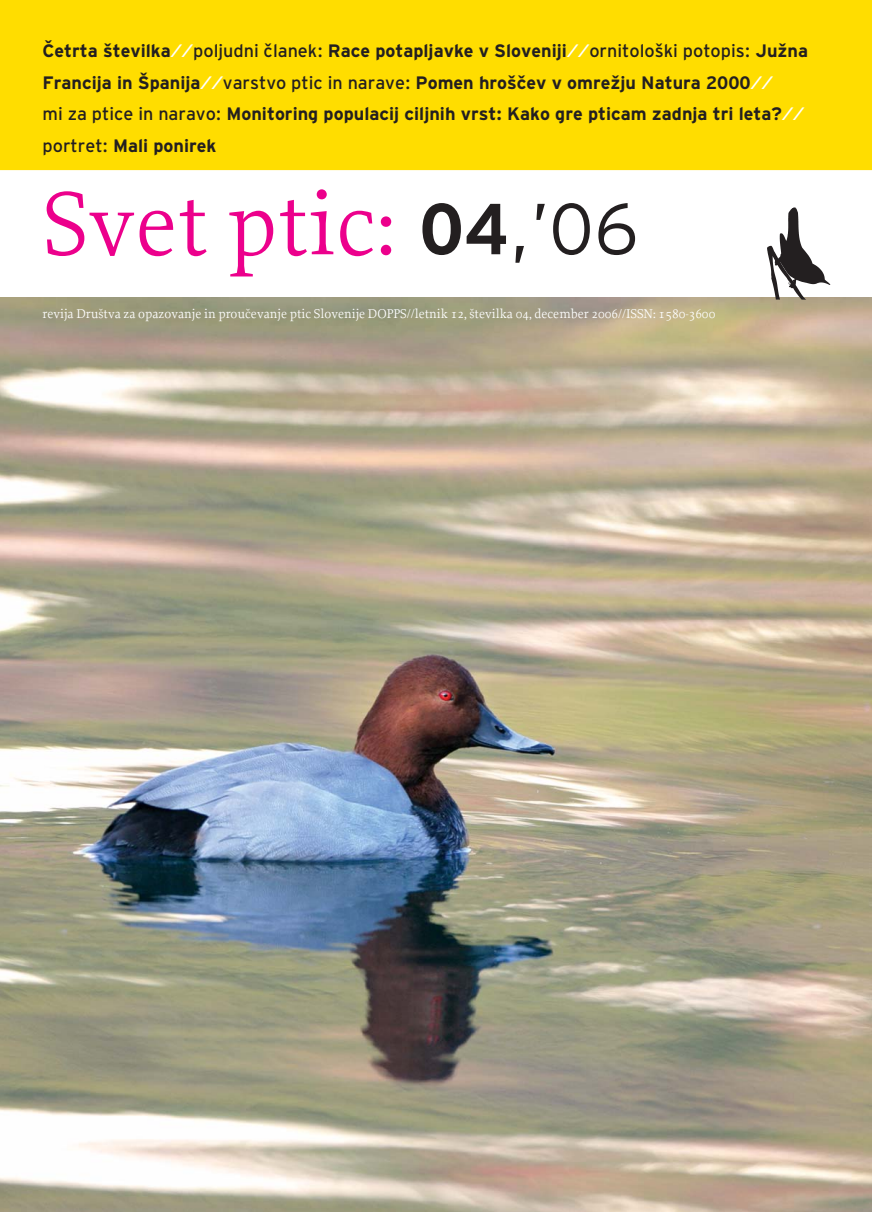
<style>
.page{position:relative;width:872px;height:1212px;background:#fff}
.page>*{position:absolute;margin:0;border:0;box-sizing:border-box;transform-origin:0 0}
.t1{font:93px "Proforma";color:#ec008c}
.t2{font:700 18px/31.5px "Interstate Bold Mono CE";color:#231f20}
.t3{font:13.35px "Proforma";color:#fff}
.s1{font-family:"Interstate Regular Mono CE";font-weight:500;color:#fff}
.s2{font-family:"Interstate Regular Mono CE";font-weight:500}
.s3{font-family:"Interstate Bold Mono CE";font-weight:700;font-size:72px;color:#231f20}
.s4{font-family:"Interstate Light Mono CE";font-weight:300;font-size:72px;color:#231f20}
</style>
<div class="page">
<img style="left:0;top:298px;width:872px;height:914px">
<svg style="left:767px;top:207px;width:63px;height:93px"></svg>
<div style="left:0;top:0;width:872px;height:170px;background:#fd0"></div>
<p class="t2" style="left:43px;top:36px;width:767px">Četrta številka<span class="s1">//</span><span class="s2">poljudni članek:</span> Race potapljavke v Sloveniji<span class="s1">//</span><span class="s2">ornitološki potopis:</span> Južna Francija in Španija<span class="s1">//</span><span class="s2">varstvo ptic in narave:</span> Pomen hroščev v omrežju Natura 2000<span class="s1">//<br></span><span class="s2">mi za ptice in naravo:</span> Monitoring populacij ciljnih vrst: Kako gre pticam zadnja tri leta?<span class="s1">// </span><span class="s2">portret:</span> Mali ponirek</p>
<h1 class="t1" style="left:43px;top:188px;width:597px">Svet ptic: <span class="s3">04</span><span class="s4">,’06</span></h1>
<p class="t3" style="left:43px;top:308px;width:674px">revija Društva za opazovanje in proučevanje ptic Slovenije DOPPS//letnik 12, številka 04, december 2006//ISSN: 1580-3600</p>
</div>
